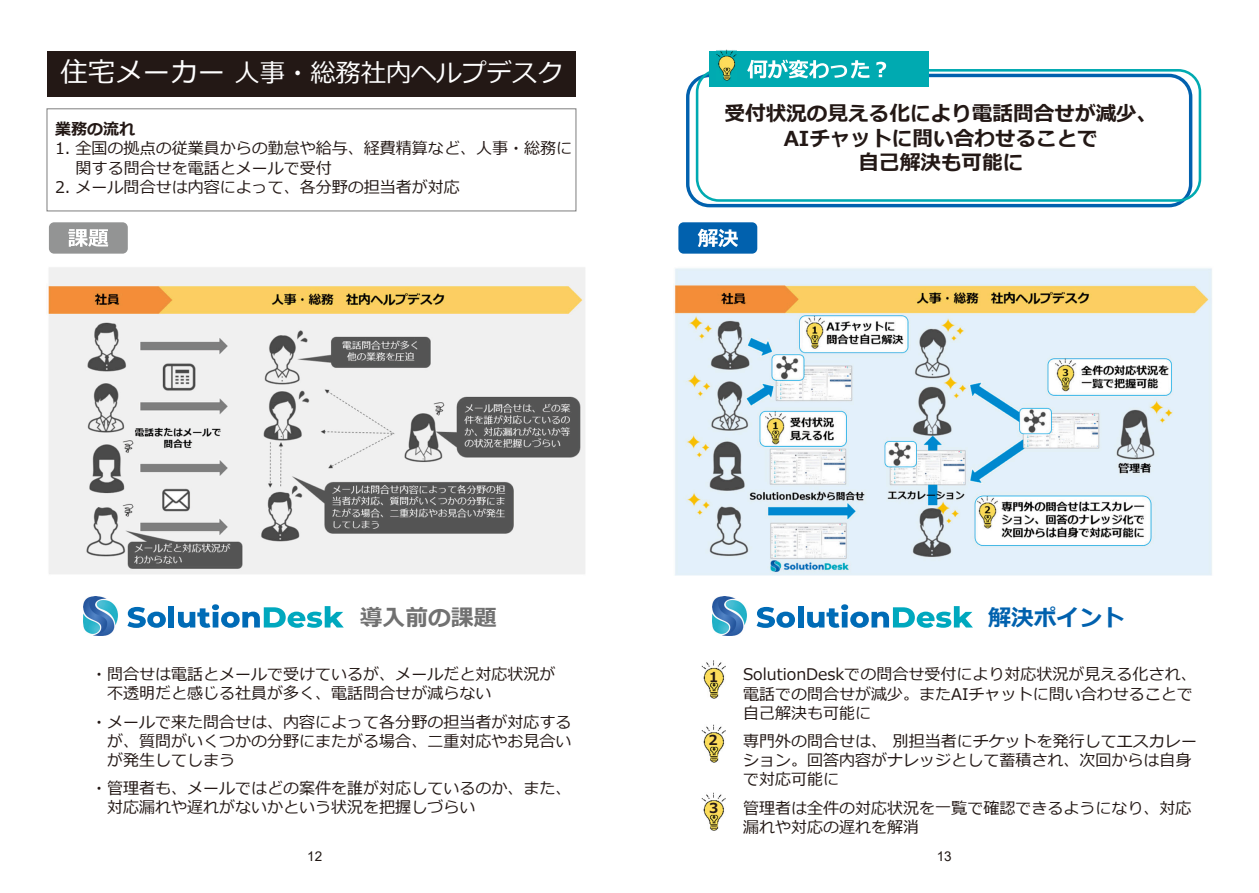
<style>
.page{position:relative;width:1259px;height:893px;background:#fff}
.page>*{position:absolute;margin:0;border:0;box-sizing:border-box;transform-origin:0 0}
.t1{font:25.2px "Meiryo";color:#fff}
.t2{font:700 22.8px "Meiryo";color:#717171}
.t3{font:700 22.8px "Meiryo";color:#0161ae}
.t4{font:700 20.55px/24.8px "Meiryo";color:#231815;text-align:center}
.t5{font:16.05px/19.2px "Meiryo";color:#231815}
.t6{font:700 16.05px "Meiryo";color:#231815}
.t7{font:700 13.8px "Meiryo";color:#231815}
.t8{font:13.5px "Arial";color:#211814}
.s1{font-size:27.45px}
</style>
<div class="page">
<div style="left:47px;top:51px;width:529px;height:46px;background:#231815"></div>
<div style="left:47px;top:108px;width:529px;height:103px;border:1px solid #7d7d7d"></div>
<img style="left:48px;top:267px;width:537px;height:307px">
<div style="left:686px;top:74px;width:506px;height:133px;border:3px solid #0161ae;border-radius:22px"></div>
<img style="left:701px;top:661px;width:24px;height:38px">
<img style="left:701px;top:724px;width:24px;height:38px">
<img style="left:701px;top:792px;width:24px;height:38px">
<div style="left:696px;top:69px;width:505px;height:133px;border:3px solid #00aab1;border-radius:22px"></div>
<div style="left:709px;top:51px;width:220px;height:36px;background:#00aab1"></div>
<svg style="left:747px;top:60px;width:122px;height:19px"></svg>
<svg style="left:876px;top:62px;width:10px;height:15px"></svg>
<img style="left:717px;top:49px;width:20px;height:32px">
<img style="left:674px;top:268px;width:538px;height:307px">
<svg style="left:127px;top:607px;width:39px;height:21px"></svg>
<div style="left:168px;top:606px;width:6px;height:21px;background:#006bb6"></div>
<svg style="left:178px;top:604px;width:166px;height:24px"></svg>
<img style="left:84px;top:596px;width:34px;height:39px">
<svg style="left:756px;top:607px;width:39px;height:21px"></svg>
<div style="left:797px;top:606px;width:6px;height:21px;background:#006bb6"></div>
<svg style="left:807px;top:604px;width:166px;height:24px"></svg>
<img style="left:713px;top:596px;width:34px;height:39px">
<div style="left:49px;top:222px;width:79px;height:32px;background:#939494;border-radius:5px"></div>
<svg style="left:68px;top:229px;width:40px;height:18px"></svg>
<div style="left:678px;top:222px;width:79px;height:32px;background:#0161ae;border-radius:5px"></div>
<svg style="left:697px;top:229px;width:41px;height:18px"></svg>
<h1 class="t1" style="left:60px;top:56px;width:504px"><span class="s1">住宅メーカー</span>人事・総務社内ヘルプデスク</h1>
<p class="t6" style="left:55px;top:118px;width:82px">業務の流れ</p>
<p class="t5" style="left:76px;top:140px;width:498px;text-indent:-21px">1. 全国の拠点の従業員からの勤怠や給与、経費精算など、人事・総務に関する問合せを電話とメールで受付</p>
<p class="t5" style="left:55px;top:178px;width:406px">2. メール問合せは内容によって、各分野の担当者が対応</p>
<p class="t4" style="left:724px;top:102px;width:434px">受付状況の見える化により電話問合せが減少、<br>AIチャットに問い合わせることで<br>自己解決も可能に</p>
<h2 class="t2" style="left:360px;top:602px;width:138px">導入前の課題</h2>
<h2 class="t3" style="left:988px;top:602px;width:138px">解決ポイント</h2>
<p class="t5" style="left:107px;top:666px;width:450px;text-indent:-16px">・問合せは電話とメールで受けているが、メールだと対応状況が不透明だと感じる社員が多く、電話問合せが減らない</p>
<p class="t5" style="left:107px;top:713px;width:466px;text-align:justify;text-indent:-16px">・メールで来た問合せは、内容によって各分野の担当者が対応するが、質問がいくつかの分野にまたがる場合、二重対応やお見合いが発生してしまう</p>
<p class="t5" style="left:107px;top:780px;width:466px;text-indent:-16px">・管理者も、メールではどの案件を誰が対応しているのか、また、対応漏れや遅れがないかという状況を把握しづらい</p>
<p class="t5" style="left:743px;top:666px;width:455px">SolutionDeskでの問合せ受付により対応状況が見える化され、電話での問合せが減少。またAIチャットに問い合わせることで自己解決も可能に</p>
<p class="t5" style="left:743px;top:732px;width:455px">専門外の問合せは、 別担当者にチケットを発行してエスカレーション。回答内容がナレッジとして蓄積され、次回からは自身で対応可能に</p>
<p class="t5" style="left:743px;top:799px;width:450px">管理者は全件の対応状況を一覧で確認できるようになり、対応漏れや対応の遅れを解消</p>
<p class="t7" style="left:706px;top:667px;width:15px">１</p>
<p class="t7" style="left:708px;top:730px;width:11px">2</p>
<p class="t7" style="left:709px;top:798px;width:11px">3</p>
<p class="t8" style="left:307px;top:847px;width:17px">12</p>
<p class="t8" style="left:936px;top:847px;width:17px">13</p>
</div>
